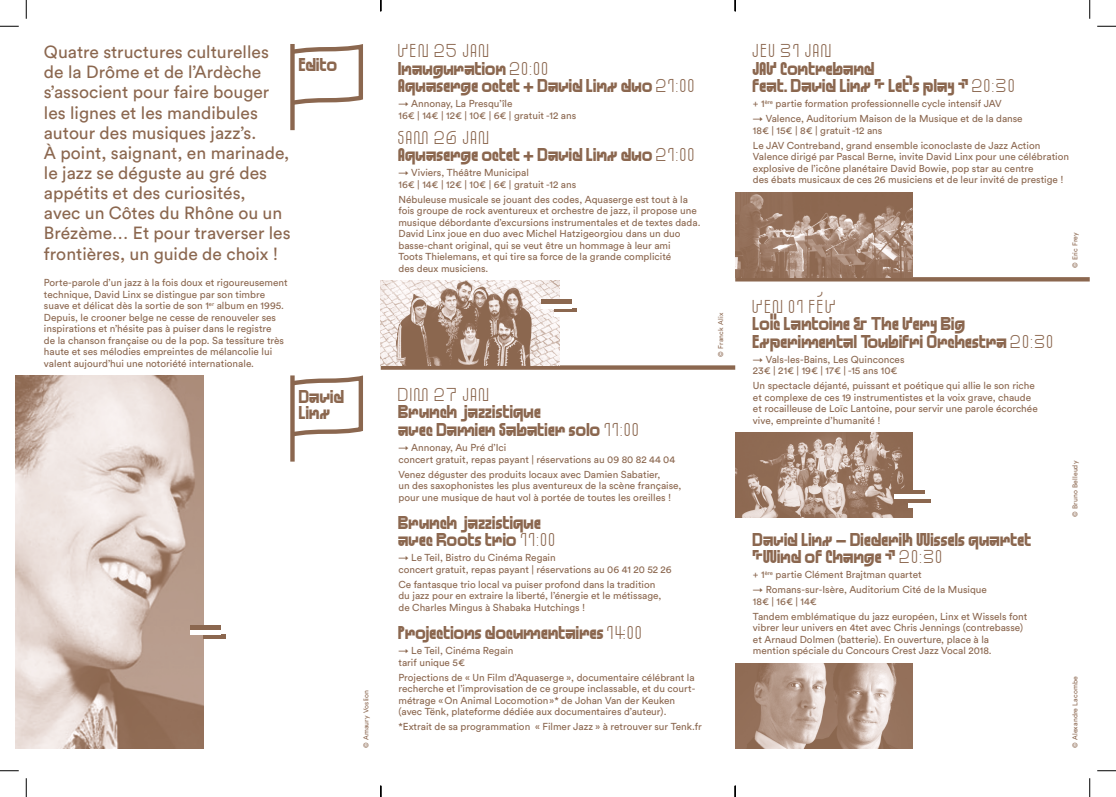
<style>
.page{position:relative;width:1116px;height:797px;background:#fff}
.page>*{position:absolute;margin:0;border:0;box-sizing:border-box;transform-origin:0 0}
.t1{font:17.5px/20.1px "Circular Std";color:#8b674f}
.t2{font:12.5px/17.5px "Standard 100";letter-spacing:-.005em;color:#8b674f}
.t3{font:11.88px "Standard 40";color:#8b674f}
.t4{font:10px/11.5px "Circular Std";color:#8b674f}
.t5{font:6.88px "Circular Std";letter-spacing:.01em;color:#8b674f}
.s1{font-family:"Standard 40";font-size:11.88px}
</style>
<div class="page">
<img style="left:735px;top:663px;width:177px;height:85px">
<div style="left:381px;top:365px;width:354px;height:5px;background:#8b674f"></div>
<img style="left:381px;top:280px;width:178px;height:85px">
<div style="left:541px;top:299px;width:31px;height:5px;background:#8b674f"></div>
<svg style="left:554px;top:308px;width:23px;height:4px"></svg>
<hr style="left:541px;top:304px;width:31px;height:4px;background:#fff">
<div style="left:554px;top:312px;width:23px;height:5px;background:#fff"></div>
<svg style="left:735px;top:277px;width:354px;height:4px"></svg>
<img style="left:735px;top:192px;width:177px;height:85px">
<img style="left:16px;top:375px;width:187px;height:373px">
<div style="left:190px;top:625px;width:31px;height:5px;background:#8b674f"></div>
<svg style="left:203px;top:634px;width:23px;height:4px"></svg>
<hr style="left:190px;top:630px;width:31px;height:4px;background:#fff">
<img style="left:735px;top:432px;width:177px;height:85px">
<div style="left:894px;top:490px;width:31px;height:5px;background:#8b674f"></div>
<hr style="left:907px;top:499px;width:23px;height:4px;background:#8b674f">
<hr style="left:894px;top:495px;width:31px;height:4px;background:#fff">
<div style="left:907px;top:503px;width:23px;height:5px;background:#fff"></div>
<svg style="left:295px;top:375px;width:68px;height:61px"></svg>
<div style="left:290px;top:375px;width:5px;height:86px;background:#8b674f"></div>
<svg style="left:295px;top:44px;width:68px;height:61px"></svg>
<div style="left:290px;top:44px;width:5px;height:86px;background:#8b674f"></div>
<svg style="left:0;top:25px;width:19px;height:2px"></svg>
<svg style="left:1097px;top:25px;width:18px;height:2px"></svg>
<svg style="left:0;top:770px;width:19px;height:1px"></svg>
<svg style="left:1097px;top:770px;width:18px;height:1px"></svg>
<svg style="left:25px;top:0;width:2px;height:19px"></svg>
<svg style="left:25px;top:778px;width:2px;height:19px"></svg>
<svg style="left:1089px;top:0;width:1px;height:19px"></svg>
<svg style="left:1089px;top:778px;width:1px;height:19px"></svg>
<svg style="left:380px;top:785px;width:1px;height:12px"></svg>
<svg style="left:734px;top:0;width:2px;height:11px"></svg>
<svg style="left:734px;top:785px;width:2px;height:12px"></svg>
<p class="t1" style="left:44px;top:42px;width:248px">Quatre structures culturelles de la Drôme et de l’Ardèche s’associent pour faire bouger les lignes et les mandibules autour des musiques jazz’s.<br>À point, saignant, en marinade, le jazz se déguste au gré des appétits et des curiosités,<br>avec un Côtes du Rhône ou un<br>Brézème… Et pour traverser les frontières, un guide de choix !</p>
<p class="t4" style="left:44px;top:277px;width:245px">Porte-parole d’un jazz à la fois doux et rigoureusement technique, David Linx se distingue par son timbre suave et délicat dès la sortie de son 1<sup>er</sup> album en 1995.<br>Depuis, le crooner belge ne cesse de renouveler ses inspirations et n’hésite pas à puiser dans le registre<br>de la chanson française ou de la pop. Sa tessiture très haute et ses mélodies empreintes de mélancolie lui valent aujourd’hui une notoriété internationale.</p>
<p class="t2" style="left:299px;top:58px;width:40px">Edito</p>
<p class="t2" style="left:299px;top:390px;width:47px;line-height:16.2px">David<br>Linx</p>
<p class="t5" style="left:362px;top:748px;width:60px;rotate:-90deg">© Amaury Voslion</p>
<p class="t3" style="left:398px;top:46px;width:94px">VEN 25 JAN</p>
<p class="t2" style="left:398px;top:61px;width:300px">Inauguration <span class="s1">20:00<br></span>Aquaserge octet + David Linx duo <span class="s1">21:00</span></p>
<p class="t4" style="left:398px;top:98px;width:179px">→ Annonay, La Presqu’île<br>16€ | 14€ | 12€ | 10€ | 6€ | gratuit -12 ans</p>
<p class="t3" style="left:398px;top:132px;width:94px">SAM 26 JAN</p>
<p class="t2" style="left:398px;top:148px;width:300px">Aquaserge octet + David Linx duo <span class="s1">21:00</span></p>
<p class="t4" style="left:398px;top:167px;width:179px">→ Viviers, Théâtre Municipal<br>16€ | 14€ | 12€ | 10€ | 6€ | gratuit -12 ans</p>
<p class="t4" style="left:398px;top:193px;width:303px">Nébuleuse musicale se jouant des codes, Aquaserge est tout à la fois groupe de rock aventureux et orchestre de jazz, il propose une musique débordante d’excursions instrumentales et de textes dada.<br>David Linx joue en duo avec Michel Hatzigeorgiou dans un duo basse-chant original, qui se veut être un hommage à leur ami<br>Toots Thielemans, et qui tire sa force de la grande complicité<br>des deux musiciens.</p>
<p class="t3" style="left:398px;top:390px;width:94px">DIM 27 JAN</p>
<p class="t2" style="left:398px;top:405px;width:244px">Brunch jazzistique<br>avec Damien Sabatier solo <span class="s1">11:00</span></p>
<p class="t4" style="left:398px;top:441px;width:278px">→ Annonay, Au Pré d’Ici<br>concert gratuit, repas payant | réservations au 09 80 82 44 04</p>
<p class="t4" style="left:398px;top:468px;width:284px">Venez déguster des produits locaux avec Damien Sabatier,<br>un des saxophonistes les plus aventureux de la scène française, pour une musique de haut vol à portée de toutes les oreilles !</p>
<p class="t2" style="left:398px;top:515px;width:160px">Brunch jazzistique avec Roots trio <span class="s1">11:00</span></p>
<p class="t4" style="left:398px;top:552px;width:275px">→ Le Teil, Bistro du Cinéma Regain<br>concert gratuit, repas payant | réservations au 06 41 20 52 26</p>
<p class="t4" style="left:398px;top:578px;width:264px">Ce fantasque trio local va puiser profond dans la tradition du jazz pour en extraire la liberté, l’énergie et le métissage, de Charles Mingus à Shabaka Hutchings !</p>
<p class="t2" style="left:398px;top:626px;width:247px">Projections documentaires <span class="s1">14:00</span></p>
<p class="t4" style="left:398px;top:644px;width:116px">→ Le Teil, Cinéma Regain tarif unique 5€</p>
<p class="t4" style="left:398px;top:671px;width:298px">Projections de « Un Film d’Aquaserge », documentaire célébrant la recherche et l’improvisation de ce groupe inclassable, et du court&shy;métrage «On Animal Locomotion»* de Johan Van der Keuken (avec Tënk, plateforme dédiée aux documentaires d’auteur).</p>
<p class="t4" style="left:398px;top:720px;width:305px">*Extrait de sa programmation « Filmer Jazz » à retrouver sur Tenk.fr</p>
<p class="t5" style="left:716px;top:356px;width:45px;rotate:-90deg">© Franck Alix</p>
<p class="t3" style="left:753px;top:46px;width:82px">JEU 31 JAN</p>
<p class="t2" style="left:753px;top:61px;width:265px">JAV Contreband<br>feat. David Linx « Let’s play » <span class="s1">20:30</span></p>
<p class="t4" style="left:753px;top:98px;width:250px">+ 1<sup>ère</sup> partie formation professionnelle cycle intensif JAV</p>
<p class="t4" style="left:753px;top:113px;width:271px">→ Valence, Auditorium Maison de la Musique et de la danse<br>18€ | 15€ | 8€ | gratuit -12 ans</p>
<p class="t4" style="left:753px;top:139px;width:318px">Le JAV Contreband, grand ensemble iconoclaste de Jazz Action Valence dirigé par Pascal Berne, invite David Linx pour une célébration explosive de l’icône planétaire David Bowie, pop star au centre<br>des ébats musicaux de ces 26 musiciens et de leur invité de prestige !</p>
<p class="t3" style="left:753px;top:301px;width:86px">VEN 01 FÉV</p>
<p class="t2" style="left:753px;top:317px;width:304px">Loïc Lantoine &amp; The Very Big<br>Experimental Toubifri Orchestra <span class="s1">20:30</span></p>
<p class="t4" style="left:753px;top:353px;width:153px">→ Vals-les-Bains, Les Quinconces<br>23€ | 21€ | 19€ | 17€ | -15 ans 10€</p>
<p class="t4" style="left:753px;top:380px;width:286px">Un spectacle déjanté, puissant et poétique qui allie le son riche et complexe de ces 19 instrumentistes et la voix grave, chaude et rocailleuse de Loïc Lantoine, pour servir une parole écorchée vive, empreinte d’humanité !</p>
<p class="t2" style="left:753px;top:532px;width:280px">David Linx – Diederik Wissels quartet «Wind of Change » <span class="s1">20:30</span></p>
<p class="t4" style="left:753px;top:568px;width:170px">+ 1<sup>ère</sup> partie Clément Brajtman quartet</p>
<p class="t4" style="left:753px;top:584px;width:235px">→ Romans-sur-Isère, Auditorium Cité de la Musique<br>18€ | 16€ | 14€</p>
<p class="t4" style="left:753px;top:610px;width:276px">Tandem emblématique du jazz européen, Linx et Wissels font vibrer leur univers en 4tet avec Chris Jennings (contrebasse) et Arnaud Dolmen (batterie). En ouverture, place à la mention spéciale du Concours Crest Jazz Vocal 2018.</p>
<p class="t5" style="left:1071px;top:268px;width:38px;rotate:-90deg">© Eric Frey</p>
<p class="t5" style="left:1071px;top:517px;width:58px;rotate:-90deg">© Bruno Belleudy</p>
<p class="t5" style="left:1071px;top:748px;width:73px;rotate:-90deg">© Alexandre Lacombe</p>
</div>
